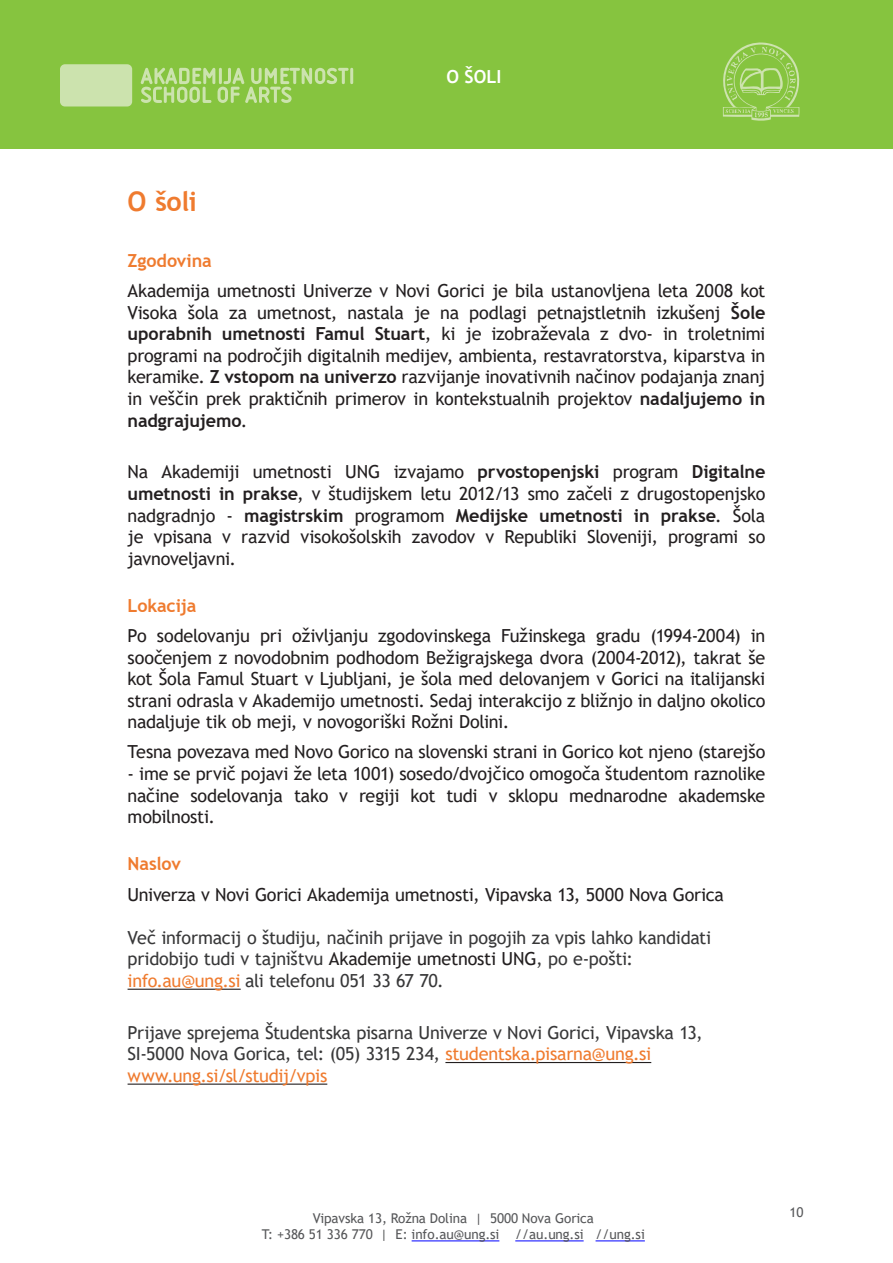
<style>
.page{position:relative;width:893px;height:1263px;background:#fff}
.page>*{position:absolute;margin:0;border:0;box-sizing:border-box;transform-origin:0 0}
.t1{font:700 27px "Trebuchet MS";color:#ef7b2f}
.t2{font:18px/21.6px "Trebuchet MS";letter-spacing:-.015em;color:#231f20;text-align:justify}
.t3{font:18px/21.6px "Trebuchet MS";letter-spacing:-.015em;color:#383839}
.t4{font:700 18px "Trebuchet MS";letter-spacing:-.01em;color:#ef7b2f}
.t5{font:700 18px "Trebuchet MS";color:#fff}
.t6{font:13.5px/16.2px "Trebuchet MS";letter-spacing:-.005em;color:#57585a;text-align:center}
.s1{font-weight:700}
.s2{color:#231f20}
.s3{color:#ef7b2f}
</style>
<div class="page">
<div style="left:0;top:0;width:893px;height:149px;background:#86c43f"></div>
<svg style="left:723px;top:42px;width:77px;height:79px"></svg>
<div style="left:60px;top:64px;width:72px;height:42px;background:#cce3ae;border-radius:5px"></div>
<svg style="left:141px;top:68px;width:212px;height:35px"></svg>
<hr style="left:412px;top:1240px;width:87px;height:1px;background:#00f">
<hr style="left:515px;top:1240px;width:69px;height:1px;background:#00f">
<hr style="left:596px;top:1240px;width:49px;height:1px;background:#00f">
<hr style="left:128px;top:989px;width:113px;height:1px;background:#231f20">
<hr style="left:445px;top:1062px;width:206px;height:1px;background:#231f20">
<hr style="left:128px;top:1083px;width:199px;height:2px;background:#231f20">
<p class="t1" style="left:128px;top:185px;width:71px">O šoli</p>
<p class="t5" style="left:446px;top:66px;width:56px">O ŠOLI</p>
<p class="t4" style="left:128px;top:249px;width:86px">Zgodovina</p>
<p class="t2" style="left:128px;top:280px;width:639px">Akademija umetnosti Univerze v Novi Gorici je bila ustanovljena leta 2008 kot Visoka šola za umetnost, nastala je na podlagi petnajstletnih izkušenj <span class="s1">Šole uporabnih umetnosti Famul Stuart</span>, ki je izobraževala z dvo- in troletnimi programi na področjih digitalnih medijev, ambienta, restavratorstva, kiparstva in keramike. <span class="s1">Z vstopom na univerzo</span> razvijanje inovativnih načinov podajanja znanj in veščin prek praktičnih primerov in kontekstualnih projektov <span class="s1">nadaljujemo in nadgrajujemo</span>.</p>
<p class="t2" style="left:128px;top:461px;width:639px">Na Akademiji umetnosti UNG izvajamo <span class="s1">prvostopenjski</span> program <span class="s1">Digitalne umetnosti in prakse</span>, v študijskem letu 2012/13 smo začeli z drugostopenjsko nadgradnjo - <span class="s1">magistrskim</span> programom <span class="s1">Medijske umetnosti in prakse</span>. Šola je vpisana v razvid visokošolskih zavodov v Republiki Sloveniji, programi so javnoveljavni.</p>
<p class="t4" style="left:128px;top:594px;width:70px">Lokacija</p>
<p class="t2" style="left:128px;top:625px;width:639px">Po sodelovanju pri oživljanju zgodovinskega Fužinskega gradu (1994-2004) in soočenjem z novodobnim podhodom Bežigrajskega dvora (2004-2012), takrat še kot Šola Famul Stuart v Ljubljani, je šola med delovanjem v Gorici na italijanski strani odrasla v Akademijo umetnosti. Sedaj interakcijo z bližnjo in daljno okolico nadaljuje tik ob meji, v novogoriški Rožni Dolini.</p>
<p class="t2" style="left:128px;top:741px;width:639px">Tesna povezava med Novo Gorico na slovenski strani in Gorico kot njeno (starejšo</p>
<p class="t2" style="left:128px;top:763px;width:639px">- ime se prvič pojavi že leta 1001) sosedo/dvojčico omogoča študentom raznolike načine sodelovanja tako v regiji kot tudi v sklopu mednarodne akademske mobilnosti.</p>
<p class="t4" style="left:128px;top:853px;width:55px">Naslov</p>
<p class="t2" style="left:128px;top:883px;width:598px">Univerza v Novi Gorici Akademija umetnosti, Vipavska 13, 5000 Nova Gorica</p>
<p class="t3" style="left:128px;top:926px;width:585px">Več informacij o študiju, načinih prijave in pogojih za vpis lahko kandidati pridobijo tudi v tajništvu <span class="s2">Akademije umetnosti UNG</span>, po e-pošti: <span class="s3">info.au@ung.si</span> ali telefonu 051 33 67 70.</p>
<p class="t3" style="left:128px;top:1021px;width:577px">Prijave sprejema Študentska pisarna Univerze v Novi Gorici, Vipavska 13,<br>SI-5000 Nova Gorica, tel: (05) 3315 234, <span class="s3">studentska.pisarna@ung.si www.ung.si/sl/studij/vpis</span></p>
<p class="t6" style="left:262px;top:1210px;width:384px">Vipavska 13, Rožna Dolina | 5000 Nova Gorica<br>T: +386 51 336 770 | E: info.au@ung.si //au.ung.si //ung.si</p>
<p class="t6" style="left:790px;top:1204px;width:16px">10</p>
</div>
